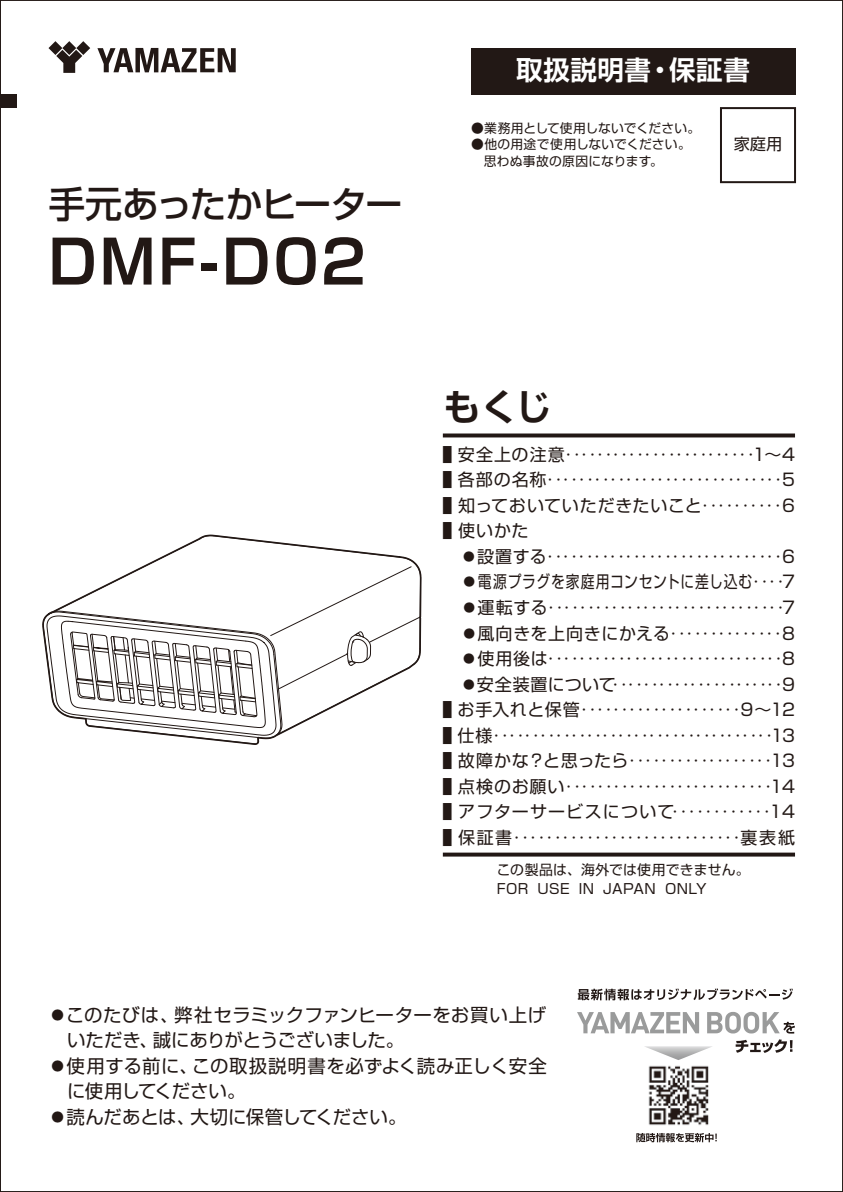
<style>
.page{position:relative;width:843px;height:1192px;background:#fff}
.page>*{position:absolute;margin:0;border:0;box-sizing:border-box;transform-origin:0 0}
.t1{font:700 59.6px "Shin Go Pro De";letter-spacing:.04em;color:#221815}
.t2{font:500 36.8px "Shin Go Pro";letter-spacing:-.045em;color:#221815}
.t3{font:700 36.8px "Shin Go Pro De";color:#221815}
.t4{font:700 26.6px "Shin Go Pro De";letter-spacing:.02em;color:#fff}
.t5{font:18.4px/25.4px "Shin Go Pro";letter-spacing:-.005em;color:#221815}
.t6{font:17px/25.6px "Shin Go Pro";letter-spacing:.045em;color:#221815;text-align:justify}
.t7{font:16.2px "Shin Go Pro";color:#221815}
.t8{font:13.8px/18.4px "Shin Go Pro";letter-spacing:.02em;color:#221815}
.t9{font:12.8px/16.2px "Shin Go Pro";letter-spacing:.01em;color:#221815}
.t10{font:12.8px "Shin Go Pro";letter-spacing:-.015em;color:#221815}
</style>
<div class="page">
<svg style="left:42px;top:534px;width:380px;height:211px"></svg>
<div style="left:720px;top:107px;width:76px;height:76px;border:2px solid #221815"></div>
<svg style="left:0;top:0;width:1px;height:1191px"></svg>
<div style="left:471px;top:48px;width:324px;height:46px;background:#221815"></div>
<img style="left:648px;top:1059px;width:61px;height:67px">
<svg style="left:636px;top:1133px;width:80px;height:8px"></svg>
<svg style="left:577px;top:1012px;width:122px;height:21px"></svg>
<svg style="left:577px;top:988px;width:215px;height:12px"></svg>
<svg style="left:707px;top:1011px;width:88px;height:22px"></svg>
<svg style="left:735px;top:1039px;width:57px;height:13px"></svg>
<svg style="left:645px;top:1046px;width:67px;height:13px"></svg>
<svg style="left:443px;top:852px;width:352px;height:4px"></svg>
<svg style="left:443px;top:433px;width:352px;height:4px"></svg>
<svg style="left:48px;top:41px;width:42px;height:32px"></svg>
<svg style="left:97px;top:48px;width:139px;height:24px"></svg>
<div style="left:0;top:94px;width:16px;height:13px;background:#221815"></div>
<h3 class="t4" style="left:516px;top:48px;width:235px">取扱説明書・保証書</h3>
<h2 class="t2" style="left:48px;top:173px;width:355px">手元あったかヒーター</h2>
<h1 class="t1" style="left:48px;top:213px;width:319px">DMF-D02</h1>
<p class="t10" style="left:471px;top:118px;width:231px">●業務用として使用しないでください。</p>
<p class="t9" style="left:471px;top:135px;width:221px">●他の用途で使用しないでください。　思わぬ事故の原因になります。</p>
<p class="t7" style="left:733px;top:131px;width:50px">家庭用</p>
<h2 class="t3" style="left:443px;top:376px;width:109px">もくじ</h2>
<p class="t6" style="left:443px;top:439px;width:353px">▌安全上の注意‥‥‥‥‥‥‥‥‥‥‥‥1～4 ▌各部の名称‥‥‥‥‥‥‥‥‥‥‥‥‥‥‥5 ▌知っておいていただきたいこと‥‥‥‥‥6</p>
<p class="t6" style="left:460px;top:541px;width:336px">●設置する‥‥‥‥‥‥‥‥‥‥‥‥‥‥‥6</p>
<p class="t6" style="left:461px;top:567px;width:335px">●電源プラグを家庭用コンセントに差し込む‥‥7</p>
<p class="t6" style="left:460px;top:592px;width:336px">●運転する‥‥‥‥‥‥‥‥‥‥‥‥‥‥‥7</p>
<p class="t6" style="left:461px;top:618px;width:335px">●風向きを上向きにかえる‥‥‥‥‥‥‥8</p>
<p class="t6" style="left:460px;top:643px;width:336px">●使用後は‥‥‥‥‥‥‥‥‥‥‥‥‥‥‥8</p>
<p class="t6" style="left:443px;top:669px;width:353px;text-indent:17px">●安全装置について‥‥‥‥‥‥‥‥‥‥‥9 ▌お手入れと保管‥‥‥‥‥‥‥‥‥‥9～12 ▌仕様‥‥‥‥‥‥‥‥‥‥‥‥‥‥‥‥‥‥13 ▌故障かな？と思ったら‥‥‥‥‥‥‥‥‥13 ▌点検のお願い‥‥‥‥‥‥‥‥‥‥‥‥‥14 ▌アフターサービスについて‥‥‥‥‥‥14 ▌保証書‥‥‥‥‥‥‥‥‥‥‥‥‥‥裏表紙</p>
<p class="t8" style="left:497px;top:859px;width:254px">この製品は、海外では使用できません。<br>FOR USE IN JAPAN ONLY</p>
<p class="t5" style="left:67px;top:999px;width:481px;text-indent:-18px">●このたびは、弊社セラミックファンヒーターをお買い上げいただき、誠にありがとうございました。</p>
<p class="t5" style="left:67px;top:1050px;width:481px;text-indent:-19px">●使用する前に、この取扱説明書を必ずよく読み正しく安全に使用してください。</p>
<p class="t5" style="left:48px;top:1101px;width:359px">●読んだあとは、大切に保管してください。</p>
</div>
